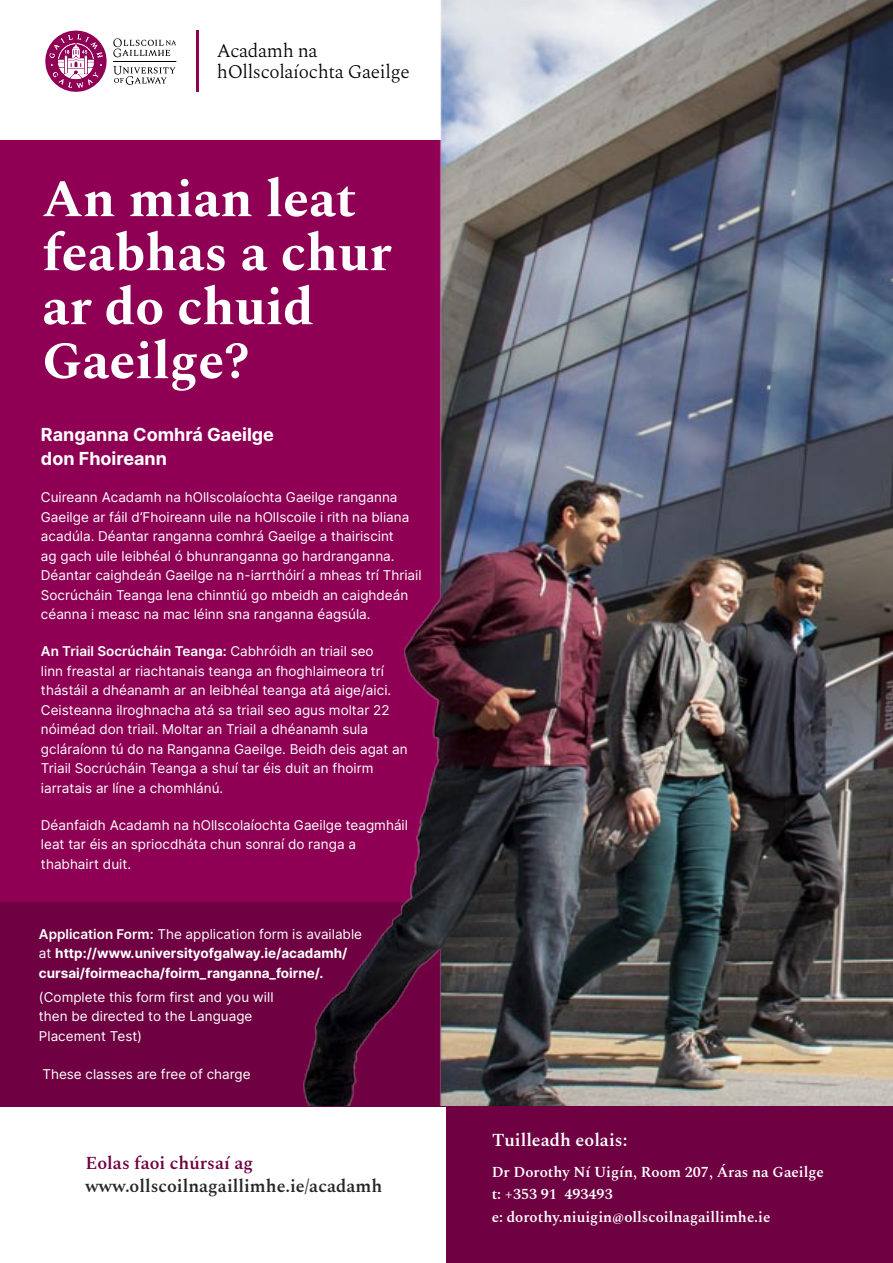
<style>
.page{position:relative;width:893px;height:1263px;background:#fff}
.page>*{position:absolute;margin:0;border:0;box-sizing:border-box;transform-origin:0 0}
.t1{font:700 52.5px/54px "Spectral";color:#fff}
.t2{font:300 19.35px/21.3px "Spectral";letter-spacing:-.02em;color:#000}
.t3{font:600 18px "Spectral";color:#272526}
.t4{font:700 18px/24px "Inter";color:#fff}
.t5{font:600 18px "Spectral";color:#6f0041}
.t6{font:600 18px "Spectral";color:#fff}
.t7{font:600 15px/22.5px "Spectral";color:#fff}
.t8{font:13.5px/19.5px "Inter";color:#fff}
.t9{font:700 13.5px/19.5px "Inter";color:#fff}
.s1{font-weight:600}
.s2{font-weight:400}
</style>
<div class="page">
<div style="left:0;top:113px;width:449px;height:1085px;background:#8f0054"></div>
<div style="left:0;top:1107px;width:448px;height:156px;background:#fff"></div>
<div style="left:0;top:902px;width:448px;height:205px;background:#6f0041"></div>
<div style="left:446px;top:1107px;width:447px;height:156px;background:#6f0041"></div>
<div style="left:0;top:0;width:449px;height:140px;background:#fff"></div>
<svg style="left:45px;top:30px;width:131px;height:62px"></svg>
<hr style="left:196px;top:31px;width:3px;height:61px;background:#8f0054">
<img style="left:303px;top:0;width:590px;height:1106px">
<p class="t2" style="left:217px;top:41px;width:194px">Acadamh na hOllscolaíochta Gaeilge</p>
<p class="t1" style="left:42px;top:173px;width:315px">An mian leat</p>
<p class="t1" style="left:42px;top:227px;width:351px">feabhas a chur ar do chuid<br>Gaeilge?</p>
<p class="t4" style="left:41px;top:423px;width:235px">Ranganna Comhrá Gaeilge don Fhoireann</p>
<p class="t8" style="left:41px;top:487px;width:382px">Cuireann Acadamh na hOllscolaíochta Gaeilge ranganna Gaeilge ar fáil d’Fhoireann uile na hOllscoile i rith na bliana acadúla. Déantar ranganna comhrá Gaeilge a thairiscint<br>ag gach uile leibhéal ó bhunranganna go hardranganna.<br>Déantar caighdeán Gaeilge na n-iarrthóirí a mheas trí Thriail Socrúcháin Teanga lena chinntiú go mbeidh an caighdeán céanna i measc na mac léinn sna ranganna éagsúla.</p>
<p class="t8" style="left:41px;top:641px;width:368px"><span class="s1">An Triail Socrúcháin Teanga:</span> Cabhróidh an triail seo<br>linn freastal ar riachtanais teanga an fhoghlaimeora trí thástáil a dhéanamh ar an leibhéal teanga atá aige/aici.<br>Ceisteanna ilroghnacha atá sa triail seo agus moltar 22 nóiméad don triail. Moltar an Triail a dhéanamh sula gcláraíonn tú do na Ranganna Gaeilge. Beidh deis agat an Triail Socrúcháin Teanga a shuí tar éis duit an fhoirm iarratais ar líne a chomhlánú.</p>
<p class="t8" style="left:41px;top:815px;width:369px">Déanfaidh Acadamh na hOllscolaíochta Gaeilge teagmháil leat tar éis an spriocdháta chun sonraí do ranga a thabhairt duit.</p>
<p class="t9" style="left:39px;top:924px;width:325px"><span class="s1">Application Form:</span> <span class="s2">The application form is available at</span> http://www.universityofgalway.ie/acadamh/ cursai/foirmeacha/foirm_ranganna_foirne/.</p>
<p class="t8" style="left:39px;top:987px;width:236px">(Complete this form first and you will then be directed to the Language<br>Placement Test)</p>
<p class="t8" style="left:42px;top:1064px;width:210px">These classes are free of charge</p>
<p class="t5" style="left:85px;top:1150px;width:169px">Eolas faoi chúrsaí ag</p>
<p class="t3" style="left:85px;top:1173px;width:298px">www.ollscoilnagaillimhe.ie/acadamh</p>
<p class="t6" style="left:492px;top:1127px;width:137px">Tuilleadh eolais:</p>
<p class="t7" style="left:492px;top:1161px;width:334px">Dr Dorothy Ní Uigín, Room 207, Áras na Gaeilge t: +353 91 493493</p>
<p class="t7" style="left:492px;top:1206px;width:280px">e: dorothy.niuigin@ollscoilnagaillimhe.ie</p>
</div>
